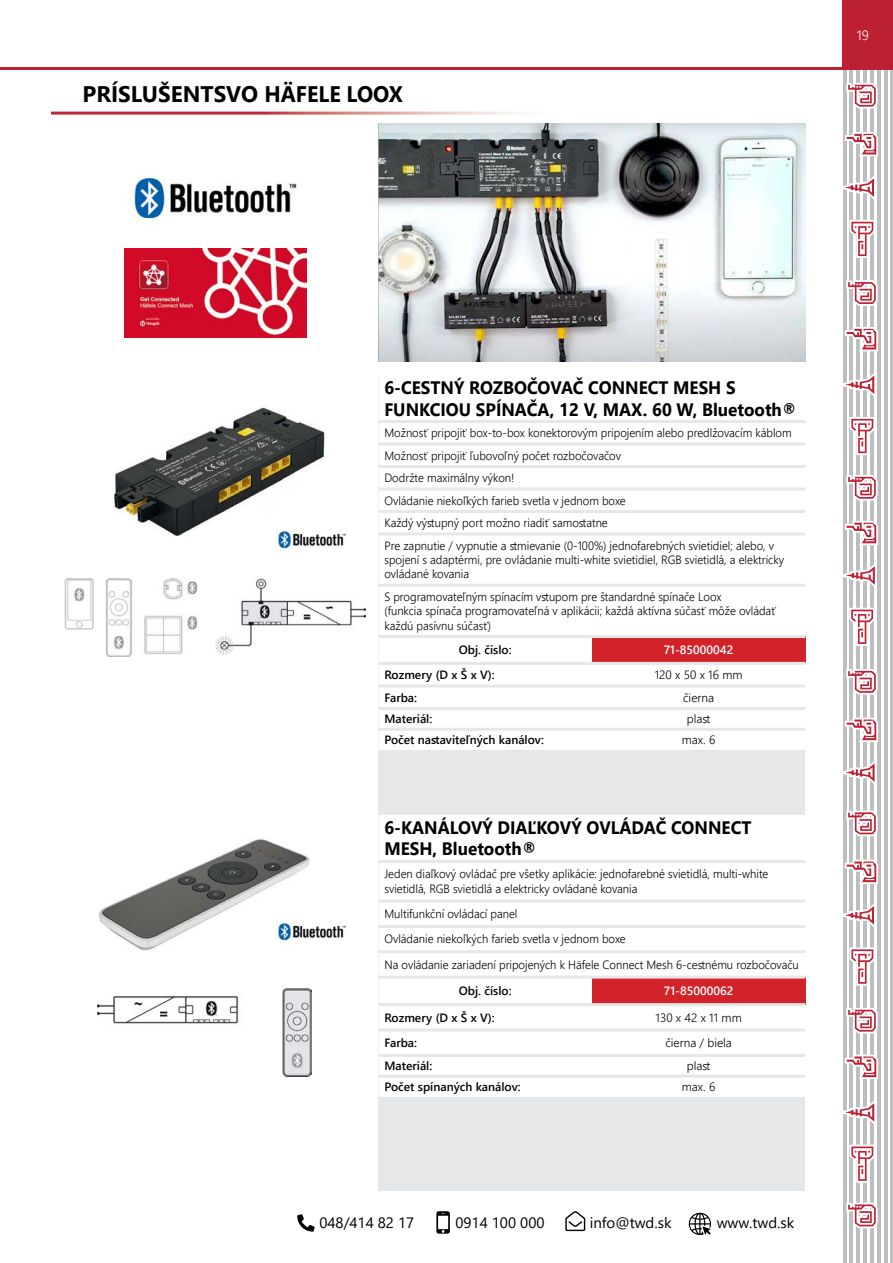
<style>
.page{position:relative;width:893px;height:1263px;background:#fff}
.page>*{position:absolute;margin:0;border:0;box-sizing:border-box;transform-origin:0 0}
.t1{font:700 22.5px "Segoe UI";color:#000}
.t2{font:700 18px/21.6px "Segoe UI";color:#000;scale:.95 1}
.t3{font:15px "Segoe UI";color:#000}
.t4{font:300 13.5px "Segoe UI";color:#fff}
.t5{font:300 12px/22.5px "Segoe UI";color:#000;scale:.95 1}
.t6{font:600 12px "Segoe UI";color:#000}
.t7{font:300 12px "Segoe UI";color:#000}
.t8{font:600 12px "Segoe UI";color:#fff}
</style>
<div class="page">
<svg style="left:436px;top:1211px;width:14px;height:22px"></svg>
<svg style="left:565px;top:1211px;width:20px;height:20px"></svg>
<svg style="left:297px;top:1214px;width:18px;height:18px"></svg>
<svg style="left:688px;top:1212px;width:23px;height:24px"></svg>
<hr style="left:891px;top:60px;width:2px;height:1203px;background:#bcbec0">
<hr style="left:857px;top:60px;width:3px;height:1203px;background:#bcbec0">
<hr style="left:863px;top:60px;width:4px;height:1203px;background:#bcbec0">
<hr style="left:870px;top:60px;width:4px;height:1203px;background:#bcbec0">
<hr style="left:877px;top:60px;width:4px;height:1203px;background:#bcbec0">
<hr style="left:884px;top:60px;width:3px;height:1203px;background:#bcbec0">
<hr style="left:850px;top:60px;width:3px;height:1203px;background:#bcbec0">
<hr style="left:843px;top:60px;width:3px;height:1203px;background:#bcbec0">
<div style="left:843px;top:0;width:50px;height:70px;background:#be2033"></div>
<svg style="left:845px;top:132px;width:33px;height:24px"></svg>
<svg style="left:846px;top:83px;width:32px;height:25px"></svg>
<svg style="left:849px;top:220px;width:25px;height:38px"></svg>
<svg style="left:843px;top:174px;width:31px;height:27px"></svg>
<svg style="left:845px;top:327px;width:33px;height:24px"></svg>
<svg style="left:846px;top:280px;width:32px;height:26px"></svg>
<svg style="left:849px;top:417px;width:25px;height:38px"></svg>
<svg style="left:843px;top:372px;width:32px;height:26px"></svg>
<svg style="left:845px;top:521px;width:33px;height:24px"></svg>
<svg style="left:846px;top:475px;width:32px;height:26px"></svg>
<svg style="left:849px;top:608px;width:25px;height:38px"></svg>
<svg style="left:843px;top:562px;width:32px;height:27px"></svg>
<svg style="left:845px;top:718px;width:33px;height:24px"></svg>
<svg style="left:846px;top:669px;width:32px;height:26px"></svg>
<svg style="left:843px;top:759px;width:32px;height:27px"></svg>
<svg style="left:845px;top:860px;width:33px;height:24px"></svg>
<svg style="left:846px;top:810px;width:32px;height:26px"></svg>
<svg style="left:849px;top:947px;width:25px;height:38px"></svg>
<svg style="left:843px;top:902px;width:31px;height:27px"></svg>
<svg style="left:845px;top:1055px;width:33px;height:24px"></svg>
<svg style="left:846px;top:1008px;width:32px;height:25px"></svg>
<svg style="left:849px;top:1145px;width:25px;height:38px"></svg>
<svg style="left:843px;top:1099px;width:32px;height:27px"></svg>
<svg style="left:846px;top:1202px;width:32px;height:26px"></svg>
<hr style="left:0;top:68px;width:893px;height:2px;background:#be2033">
<img style="left:378px;top:124px;width:427px;height:237px">
<div style="left:378px;top:375px;width:427px;height:816px;background:#e6e7e8"></div>
<div style="left:378px;top:375px;width:427px;height:375px;background:#fff"></div>
<div style="left:592px;top:636px;width:213px;height:27px;background:#d2232a"></div>
<hr style="left:378px;top:662px;width:214px;height:3px;background:#e6e7e8">
<hr style="left:592px;top:662px;width:213px;height:3px;background:#e6e7e8">
<hr style="left:378px;top:684px;width:214px;height:3px;background:#e6e7e8">
<hr style="left:592px;top:684px;width:213px;height:3px;background:#e6e7e8">
<hr style="left:378px;top:707px;width:214px;height:3px;background:#e6e7e8">
<hr style="left:592px;top:707px;width:213px;height:3px;background:#e6e7e8">
<hr style="left:378px;top:728px;width:214px;height:3px;background:#e6e7e8">
<hr style="left:592px;top:728px;width:213px;height:3px;background:#e6e7e8">
<hr style="left:378px;top:420px;width:214px;height:3px;background:#e6e7e8">
<hr style="left:592px;top:420px;width:213px;height:3px;background:#e6e7e8">
<hr style="left:378px;top:442px;width:214px;height:3px;background:#e6e7e8">
<hr style="left:592px;top:442px;width:213px;height:3px;background:#e6e7e8">
<hr style="left:378px;top:465px;width:214px;height:3px;background:#e6e7e8">
<hr style="left:592px;top:465px;width:213px;height:3px;background:#e6e7e8">
<hr style="left:378px;top:487px;width:214px;height:3px;background:#e6e7e8">
<hr style="left:592px;top:487px;width:213px;height:3px;background:#e6e7e8">
<hr style="left:378px;top:510px;width:214px;height:3px;background:#e6e7e8">
<hr style="left:592px;top:510px;width:213px;height:3px;background:#e6e7e8">
<hr style="left:378px;top:532px;width:214px;height:3px;background:#e6e7e8">
<hr style="left:592px;top:532px;width:213px;height:3px;background:#e6e7e8">
<hr style="left:378px;top:584px;width:214px;height:3px;background:#e6e7e8">
<hr style="left:592px;top:584px;width:213px;height:3px;background:#e6e7e8">
<hr style="left:378px;top:635px;width:214px;height:3px;background:#e6e7e8">
<hr style="left:592px;top:635px;width:213px;height:3px;background:#e6e7e8">
<div style="left:378px;top:815px;width:427px;height:282px;background:#fff"></div>
<div style="left:592px;top:977px;width:213px;height:28px;background:#d2232a"></div>
<hr style="left:378px;top:1003px;width:214px;height:3px;background:#e6e7e8">
<hr style="left:592px;top:1003px;width:213px;height:3px;background:#e6e7e8">
<hr style="left:378px;top:1028px;width:214px;height:3px;background:#e6e7e8">
<hr style="left:592px;top:1028px;width:213px;height:3px;background:#e6e7e8">
<hr style="left:378px;top:1054px;width:214px;height:3px;background:#e6e7e8">
<hr style="left:592px;top:1054px;width:213px;height:3px;background:#e6e7e8">
<hr style="left:378px;top:1075px;width:214px;height:3px;background:#e6e7e8">
<hr style="left:592px;top:1075px;width:213px;height:3px;background:#e6e7e8">
<hr style="left:378px;top:860px;width:214px;height:3px;background:#e6e7e8">
<hr style="left:592px;top:860px;width:213px;height:3px;background:#e6e7e8">
<hr style="left:378px;top:900px;width:214px;height:3px;background:#e6e7e8">
<hr style="left:592px;top:900px;width:213px;height:3px;background:#e6e7e8">
<hr style="left:378px;top:925px;width:214px;height:3px;background:#e6e7e8">
<hr style="left:592px;top:925px;width:213px;height:3px;background:#e6e7e8">
<hr style="left:378px;top:950px;width:214px;height:3px;background:#e6e7e8">
<hr style="left:592px;top:950px;width:213px;height:3px;background:#e6e7e8">
<hr style="left:378px;top:975px;width:214px;height:3px;background:#e6e7e8">
<hr style="left:592px;top:975px;width:213px;height:3px;background:#e6e7e8">
<img style="left:114px;top:407px;width:211px;height:137px">
<img style="left:65px;top:579px;width:300px;height:78px">
<img style="left:99px;top:839px;width:211px;height:112px">
<img style="left:98px;top:989px;width:213px;height:88px">
<img style="left:277px;top:518px;width:69px;height:32px">
<img style="left:125px;top:177px;width:182px;height:161px">
<img style="left:277px;top:910px;width:69px;height:41px">
<h1 class="t1" style="left:83px;top:73px;width:322px">PRÍSLUŠENTSVO HÄFELE LOOX</h1>
<p class="t4" style="left:857px;top:22px;width:14px">19</p>
<h2 class="t2" style="left:384px;top:375px;width:436px">6-CESTNÝ ROZBOČOVAČ CONNECT MESH S<br>FUNKCIOU SPÍNAČA, 12 V, MAX. 60 W, Bluetooth®</h2>
<p class="t5" style="left:384px;top:420px;width:430px">Možnosť pripojiť box-to-box konektorovým pripojením alebo predlžovacím káblom Možnosť pripojiť ľubovoľný počet rozbočovačov<br>Dodržte maximálny výkon!<br>Ovládanie niekoľkých farieb svetla v jednom boxe<br>Každý výstupný port možno riadiť samostatne<br>Pre zapnutie / vypnutie a stmievanie (0-100%) jednofarebných svietidiel; alebo, v</p>
<p class="t5" style="left:384px;top:551px;width:422px;line-height:14.4px">spojení s adaptérmi, pre ovládanie multi-white svietidiel, RGB svietidlá, a elektricky ovládané kovania</p>
<p class="t5" style="left:384px;top:588px;width:414px;line-height:14.4px">S programovateľným spínacím vstupom pre štandardné spínače Loox<br>(funkcia spínača programovateľná v aplikácii; každá aktívna súčasť môže ovládať každú pasívnu súčasť)</p>
<p class="t6" style="left:459px;top:639px;width:54px">Obj. číslo:</p>
<p class="t8" style="left:664px;top:639px;width:71px">71-85000042</p>
<p class="t6" style="left:384px;top:663px;width:112px">Rozmery (D x Š x V):</p>
<p class="t7" style="left:655px;top:663px;width:89px">120 x 50 x 16 mm</p>
<p class="t6" style="left:384px;top:686px;width:34px">Farba:</p>
<p class="t7" style="left:683px;top:686px;width:32px">čierna</p>
<p class="t6" style="left:384px;top:708px;width:49px">Materiál:</p>
<p class="t7" style="left:687px;top:708px;width:25px">plast</p>
<p class="t6" style="left:384px;top:728px;width:161px">Počet nastaviteľných kanálov:</p>
<p class="t7" style="left:682px;top:728px;width:35px">max. 6</p>
<h2 class="t2" style="left:384px;top:815px;width:388px">6-KANÁLOVÝ DIAĽKOVÝ OVLÁDAČ CONNECT<br>MESH, Bluetooth®</h2>
<p class="t5" style="left:384px;top:866px;width:406px;line-height:14.4px">Jeden diaľkový ovládač pre všetky aplikácie: jednofarebné svietidlá, multi-white svietidlá, RGB svietidlá a elektricky ovládané kovania</p>
<p class="t5" style="left:384px;top:900px;width:438px;line-height:25.3px">Multifunkční ovládací panel<br>Ovládanie niekoľkých farieb svetla v jednom boxe<br>Na ovládanie zariadení pripojených k Häfele Connect Mesh 6-cestnému rozbočovaču</p>
<p class="t6" style="left:459px;top:980px;width:54px">Obj. číslo:</p>
<p class="t8" style="left:664px;top:980px;width:71px">71-85000062</p>
<p class="t6" style="left:384px;top:1006px;width:112px">Rozmery (D x Š x V):</p>
<p class="t7" style="left:655px;top:1006px;width:88px">130 x 42 x 11 mm</p>
<p class="t6" style="left:384px;top:1031px;width:34px">Farba:</p>
<p class="t7" style="left:665px;top:1031px;width:68px">čierna / biela</p>
<p class="t6" style="left:384px;top:1054px;width:49px">Materiál:</p>
<p class="t7" style="left:687px;top:1054px;width:25px">plast</p>
<p class="t6" style="left:384px;top:1075px;width:138px">Počet spínaných kanálov:</p>
<p class="t7" style="left:682px;top:1075px;width:35px">max. 6</p>
<p class="t3" style="left:319px;top:1209px;width:96px">048/414 82 17</p>
<p class="t3" style="left:455px;top:1209px;width:91px">0914 100 000</p>
<p class="t3" style="left:590px;top:1209px;width:83px">info@twd.sk</p>
<p class="t3" style="left:717px;top:1209px;width:79px">www.twd.sk</p>
</div>
